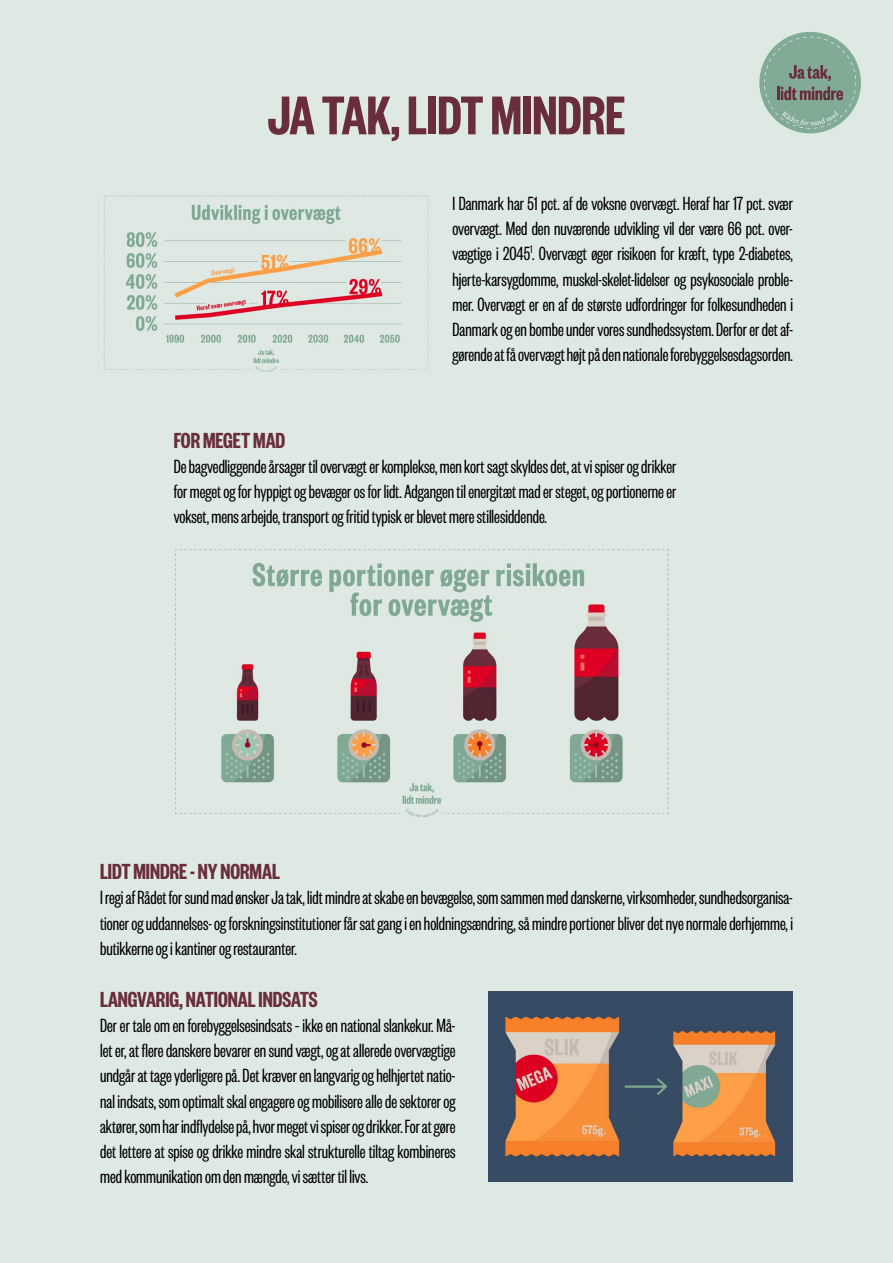
<style>
.page{position:relative;width:893px;height:1263px;background:#dfe9e4}
.page>*{position:absolute;margin:0;border:0;box-sizing:border-box;transform-origin:0 0}
.t1{font:600 60px "Founders Grotesk X Cond";color:#692d3c}
.t2{font:600 24px "Founders Grotesk X Cond";color:#692d3c}
.t3{font:21px/25.2px "Founders Grotesk X Cond";color:#000;text-align:justify}
</style>
<div class="page">
<img style="left:104px;top:195px;width:325px;height:177px">
<img style="left:175px;top:549px;width:494px;height:269px">
<img style="left:488px;top:991px;width:305px;height:191px">
<div style="left:759px;top:32px;width:102px;height:101px;background:#82ab96;border-radius:50%"></div>
<svg style="left:764px;top:37px;width:92px;height:92px"></svg>
<h1 class="t1" style="left:268px;top:79px;width:359px">JA TAK, LIDT MINDRE</h1>
<p class="t3" style="left:452px;top:190px;width:342px">I Danmark har 51 pct. af de voksne overvægt. Heraf har 17 pct. svær overvægt. Med den nuværende udvikling vil der være 66 pct. over&shy;vægtige i 2045<sup>1</sup>. Overvægt øger risikoen for kræft, type 2-diabetes, hjerte-karsygdomme, muskel-skelet-lidelser og psykosociale proble&shy;mer. Overvægt er en af de største udfordringer for folkesundheden i Danmark og en bombe under vores sundhedssystem. Derfor er det af&shy;gørende at få overvægt højt på den nationale forebyggelsesdagsorden.</p>
<p class="t2" style="left:174px;top:426px;width:113px">FOR MEGET MAD</p>
<p class="t3" style="left:174px;top:453px;width:504px">De bagvedliggende årsager til overvægt er komplekse, men kort sagt skyldes det, at vi spiser og drikker for meget og for hyppigt og bevæger os for lidt. Adgangen til energitæt mad er steget, og portionerne er vokset, mens arbejde, transport og fritid typisk er blevet mere stillesiddende.</p>
<p class="t2" style="left:100px;top:857px;width:181px">LIDT MINDRE - NY NORMAL</p>
<p class="t3" style="left:100px;top:884px;width:694px">I regi af Rådet for sund mad ønsker Ja tak, lidt mindre at skabe en bevægelse, som sammen med danskerne, virksomheder, sundhedsorganisa&shy;tioner og uddannelses- og forskningsinstitutioner får sat gang i en holdningsændring, så mindre portioner bliver det nye normale derhjemme, i butikkerne og i kantiner og restauranter.</p>
<p class="t2" style="left:100px;top:984px;width:219px">LANGVARIG, NATIONAL INDSATS</p>
<p class="t3" style="left:100px;top:1012px;width:357px">Der er tale om en forebyggelsesindsats – ikke en national slankekur. Må&shy;let er, at flere danskere bevarer en sund vægt, og at allerede overvægtige undgår at tage yderligere på. Det kræver en langvarig og helhjertet natio&shy;nal indsats, som optimalt skal engagere og mobilisere alle de sektorer og aktører, som har indflydelse på, hvor meget vi spiser og drikker. For at gøre det lettere at spise og drikke mindre skal strukturelle tiltag kombineres med kommunikation om den mængde, vi sætter til livs.</p>
</div>
